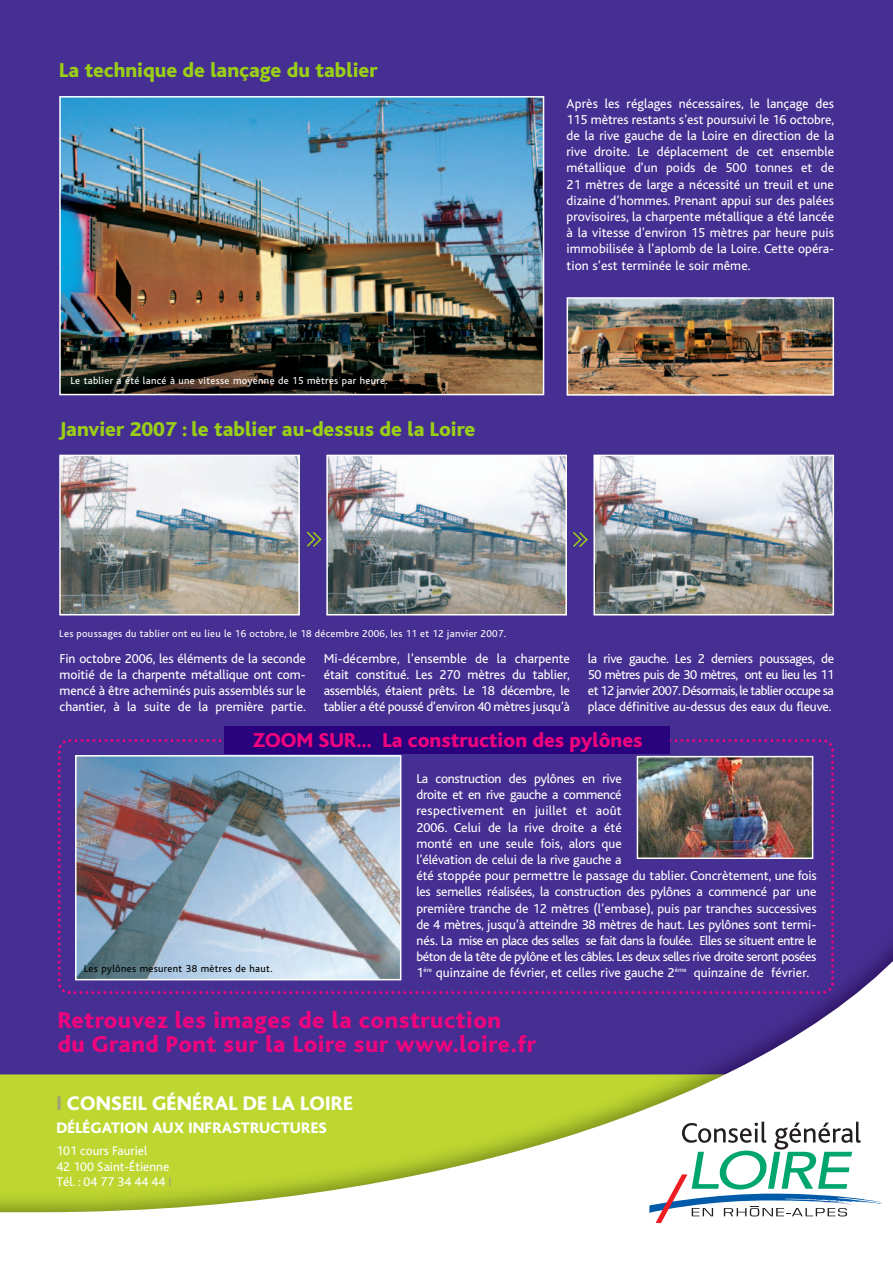
<style>
.page{position:relative;width:893px;height:1263px;background:#452f92}
.page>*{position:absolute;margin:0;border:0;box-sizing:border-box;transform-origin:0 0}
.t1{font:800 24px/24.3px "Bliss";letter-spacing:.02em;color:#ef047e}
.t2{font:800 21px "Bliss";color:#9acf16}
.t3{font:800 21px "Bliss";color:#ef047e}
.t4{font:800 20.7px "Bliss";letter-spacing:.01em;color:#fff}
.t5{font:800 15.9px "Bliss";letter-spacing:.01em;color:#fff}
.t6{font:13.5px/16.2px "Bliss";letter-spacing:-.01em;color:#fff;text-align:justify}
.t7{font:13.2px/15px "Bliss";color:#fff}
.t8{font:10.5px "Bliss";letter-spacing:.03em;color:#fff}
.t9{font:10.5px "Bliss";letter-spacing:.03em;color:#000}
</style>
<div class="page">
<svg style="left:0;top:943px;width:893px;height:320px"></svg>
<svg style="left:649px;top:1122px;width:233px;height:101px;background:#c9dcdb"></svg>
<svg style="left:56px;top:739px;width:780px;height:257px"></svg>
<div style="left:224px;top:727px;width:446px;height:27px;background:#29027d"></div>
<img style="left:78px;top:758px;width:320px;height:219px">
<div style="left:75px;top:755px;width:326px;height:225px;border:2px solid #fff"></div>
<img style="left:62px;top:458px;width:235px;height:154px">
<div style="left:59px;top:455px;width:241px;height:160px;border:2px solid #fff"></div>
<img style="left:329px;top:458px;width:235px;height:154px">
<div style="left:326px;top:455px;width:241px;height:160px;border:2px solid #fff"></div>
<img style="left:596px;top:458px;width:235px;height:154px">
<div style="left:593px;top:455px;width:241px;height:160px;border:2px solid #fff"></div>
<svg style="left:306px;top:531px;width:16px;height:16px"></svg>
<svg style="left:573px;top:532px;width:15px;height:15px"></svg>
<img style="left:62px;top:99px;width:479px;height:293px">
<div style="left:59px;top:96px;width:485px;height:299px;border:2px solid #fff"></div>
<img style="left:570px;top:300px;width:261px;height:93px">
<div style="left:567px;top:297px;width:267px;height:99px;border:2px solid #fff"></div>
<img style="left:640px;top:759px;width:170px;height:97px">
<div style="left:637px;top:756px;width:176px;height:103px;border:2px solid #fff"></div>
<h2 class="t2" style="left:59px;top:63px;width:320px">La technique de lançage du tablier</h2>
<p class="t8" style="left:70px;top:377px;width:319px">Le tablier a été lancé à une vitesse moyenne de 15 mètres par heure.</p>
<h2 class="t2" style="left:59px;top:422px;width:418px">Janvier 2007 : le tablier au-dessus de la Loire</h2>
<p class="t6" style="left:567px;top:97px;width:269px">Après les réglages nécessaires, le lançage des 115 mètres restants s’est poursuivi le 16 octobre, de la rive gauche de la Loire en direction de la rive droite. Le déplacement de cet ensemble métallique d'un poids de 500 tonnes et de 21 mètres de large a nécessité un treuil et une dizaine d’hommes. Prenant appui sur des palées provisoires, la charpente métallique a été lancée à la vitesse d’environ 15 mètres par heure puis immobilisée à l'aplomb de la Loire. Cette opéra&shy;tion s’est terminée le soir même.</p>
<p class="t8" style="left:59px;top:630px;width:448px">Les poussages du tablier ont eu lieu le 16 octobre, le 18 décembre 2006, les 11 et 12 janvier 2007.</p>
<p class="t6" style="left:60px;top:652px;width:248px">Fin octobre 2006, les éléments de la seconde moitié de la charpente métallique ont com&shy;mencé à être acheminés puis assemblés sur le chantier, à la suite de la première partie.</p>
<p class="t6" style="left:324px;top:652px;width:248px">Mi-décembre, l’ensemble de la charpente était constitué. Les 270 mètres du tablier, assemblés, étaient prêts. Le 18 décembre, le tablier a été poussé d’environ 40 mètres jusqu’à</p>
<p class="t6" style="left:588px;top:652px;width:248px">la rive gauche. Les 2 derniers poussages, de 50 mètres puis de 30 mètres, ont eu lieu les 11 et 12 janvier 2007.Désormais,le tablier occupe sa place définitive au-dessus des eaux du fleuve.</p>
<h2 class="t3" style="left:253px;top:733px;width:391px">ZOOM SUR… La construction des pylônes</h2>
<p class="t6" style="left:416px;top:772px;width:402px;text-align:left">La construction des pylônes en rive<br>droite et en rive gauche a commencé<br>respectivement en juillet et août<br>2006. Celui de la rive droite a été<br>monté en une seule fois, alors que<br>l’élévation de celui de la rive gauche a<br>été stoppée pour permettre le passage du tablier. Concrètement, une fois les semelles réalisées, la construction des pylônes a commencé par une première tranche de 12 mètres (l’embase), puis par tranches successives de 4 mètres, jusqu’à atteindre 38 mètres de haut. Les pylônes sont termi&shy;nés. La mise en place des selles se fait dans la foulée. Elles se situent entre le béton de la tête de pylône et les câbles. Les deux selles rive droite seront posées 1<sup>ère</sup> quinzaine de février, et celles rive gauche 2<sup>ème</sup> quinzaine de février.</p>
<p class="t9" style="left:84px;top:965px;width:190px">Les pylônes mesurent 38 mètres de haut.</p>
<h1 class="t1" style="left:58px;top:1010px;width:480px">Retrouvez les images de la construction<br>du Grand Pont sur la Loire sur www.loire.fr</h1>
<h3 class="t4" style="left:67px;top:1097px;width:288px">CONSEIL GÉNÉRAL DE LA LOIRE</h3>
<p class="t5" style="left:56px;top:1122px;width:272px">DÉLÉGATION AUX INFRASTRUCTURES</p>
<p class="t7" style="left:56px;top:1145px;width:114px">101 cours Faurie<br>42 100 Saint-Étienne<br>Tél. : 04 77 34 44 44</p>
</div>
